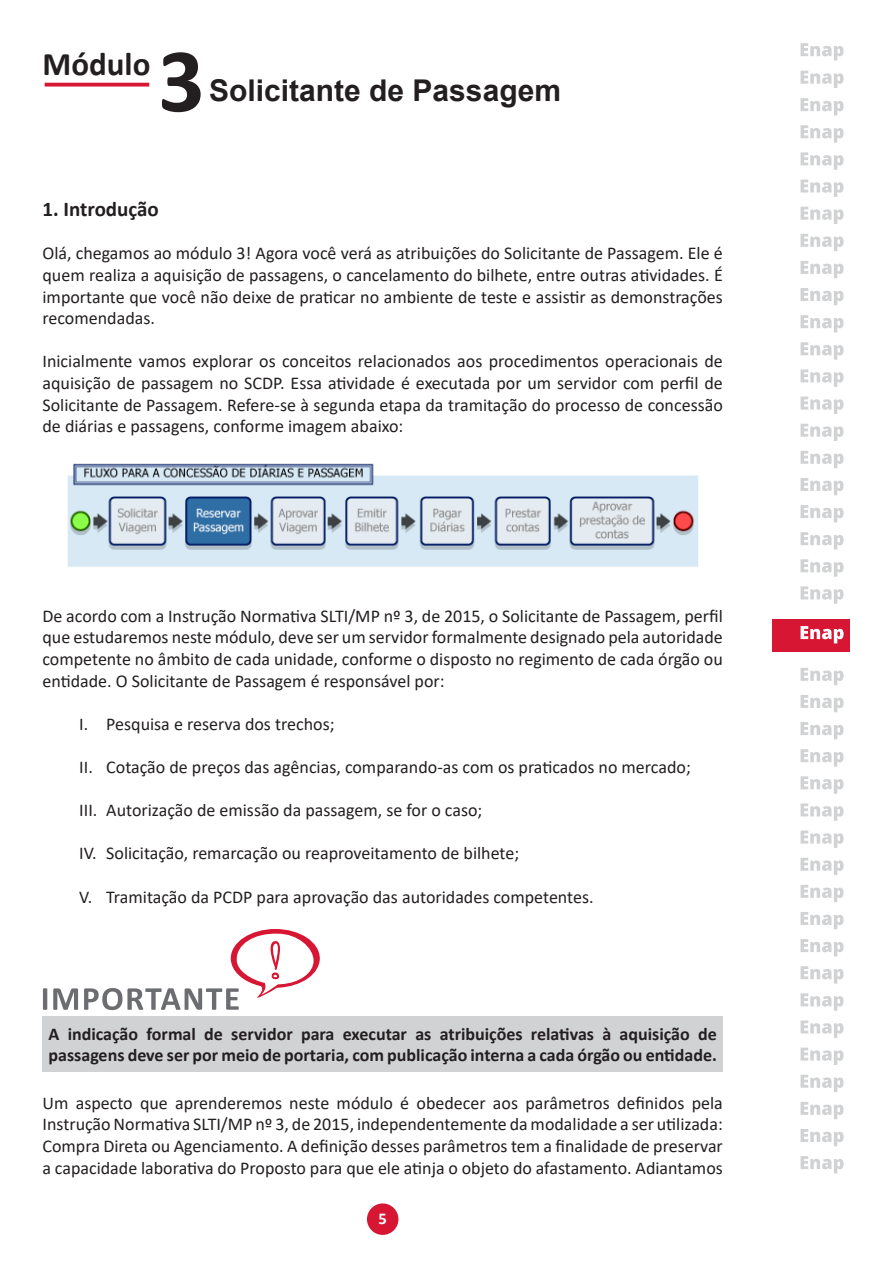
<style>
.page{position:relative;width:893px;height:1263px;background:#fff}
.page>*{position:absolute;margin:0;border:0;box-sizing:border-box;transform-origin:0 0}
.Titulo{font:700 91.5px "Calibri";color:#231f20}
.Titulo-2{font:700 33px "Calibri";color:#231f20}
.t1{font:700 30px "Arial";color:#231f20}
.Sub_titulo{font:700 21px "Calibri";color:#231f20}
.texto{font:18px/21.6px "Calibri";color:#231f20;text-align:justify}
.Bullets_marcação{font:18px "Calibri";color:#231f20}
.texto-2{font:700 18px/21.6px "Calibri";color:#231f20}
.t2{font:700 16.5px "Calibri";color:#fff}
</style>
<div class="page">
<div style="left:367px;top:1203px;width:31px;height:32px;background:#d71634;border-radius:50%"></div>
<div style="left:772px;top:619px;width:77px;height:32px;background:#d71634"></div>
<svg style="left:801px;top:626px;width:43px;height:17px"></svg>
<svg style="left:801px;top:98px;width:43px;height:17px"></svg>
<svg style="left:801px;top:125px;width:43px;height:18px"></svg>
<svg style="left:801px;top:152px;width:43px;height:18px"></svg>
<svg style="left:801px;top:180px;width:43px;height:17px"></svg>
<svg style="left:801px;top:207px;width:43px;height:17px"></svg>
<svg style="left:801px;top:234px;width:43px;height:17px"></svg>
<svg style="left:801px;top:261px;width:43px;height:17px"></svg>
<svg style="left:801px;top:288px;width:43px;height:17px"></svg>
<svg style="left:801px;top:315px;width:43px;height:17px"></svg>
<svg style="left:801px;top:342px;width:43px;height:18px"></svg>
<svg style="left:801px;top:369px;width:43px;height:18px"></svg>
<svg style="left:801px;top:397px;width:43px;height:17px"></svg>
<svg style="left:801px;top:424px;width:43px;height:17px"></svg>
<svg style="left:801px;top:451px;width:43px;height:17px"></svg>
<svg style="left:801px;top:478px;width:43px;height:17px"></svg>
<svg style="left:801px;top:505px;width:43px;height:17px"></svg>
<svg style="left:801px;top:532px;width:43px;height:17px"></svg>
<svg style="left:801px;top:559px;width:43px;height:18px"></svg>
<svg style="left:801px;top:586px;width:43px;height:18px"></svg>
<svg style="left:801px;top:668px;width:43px;height:17px"></svg>
<svg style="left:801px;top:695px;width:43px;height:17px"></svg>
<svg style="left:801px;top:722px;width:43px;height:17px"></svg>
<svg style="left:801px;top:749px;width:43px;height:17px"></svg>
<svg style="left:801px;top:776px;width:43px;height:18px"></svg>
<svg style="left:801px;top:803px;width:43px;height:18px"></svg>
<svg style="left:801px;top:830px;width:43px;height:18px"></svg>
<svg style="left:801px;top:858px;width:43px;height:17px"></svg>
<svg style="left:801px;top:885px;width:43px;height:17px"></svg>
<svg style="left:801px;top:912px;width:43px;height:17px"></svg>
<svg style="left:801px;top:939px;width:43px;height:17px"></svg>
<svg style="left:801px;top:966px;width:43px;height:17px"></svg>
<svg style="left:801px;top:993px;width:43px;height:18px"></svg>
<svg style="left:801px;top:1020px;width:43px;height:18px"></svg>
<svg style="left:801px;top:1047px;width:43px;height:18px"></svg>
<svg style="left:801px;top:1075px;width:43px;height:17px"></svg>
<svg style="left:801px;top:1102px;width:43px;height:17px"></svg>
<svg style="left:801px;top:1129px;width:43px;height:17px"></svg>
<svg style="left:801px;top:1156px;width:43px;height:17px"></svg>
<svg style="left:801px;top:71px;width:43px;height:17px"></svg>
<svg style="left:801px;top:43px;width:43px;height:18px"></svg>
<img style="left:67px;top:463px;width:632px;height:104px">
<svg style="left:43px;top:988px;width:4px;height:22px"></svg>
<svg style="left:53px;top:988px;width:25px;height:22px"></svg>
<svg style="left:84px;top:929px;width:236px;height:81px"></svg>
<div style="left:43px;top:1016px;width:680px;height:55px;background:#d1d2d4"></div>
<svg style="left:45px;top:83px;width:104px;height:4px"></svg>
<p class="Titulo-2" style="left:43px;top:41px;width:109px">Módulo</p>
<p class="Titulo" style="left:158px;top:16px;width:48px">3</p>
<p class="t1" style="left:209px;top:69px;width:353px">Solicitante de Passagem</p>
<p class="Sub_titulo" style="left:43px;top:194px;width:118px">1. Introdução</p>
<p class="texto" style="left:43px;top:242px;width:682px">Olá, chegamos ao módulo 3! Agora você verá as atribuições do Solicitante de Passagem. Ele é quem realiza a aquisição de passagens, o cancelamento do bilhete, entre outras atividades. É importante que você não deixe de praticar no ambiente de teste e assistir as demonstrações recomendadas.</p>
<p class="texto" style="left:43px;top:350px;width:682px">Inicialmente vamos explorar os conceitos relacionados aos procedimentos operacionais de aquisição de passagem no SCDP. Essa atividade é executada por um servidor com perfil de Solicitante de Passagem. Refere-se à segunda etapa da tramitação do processo de concessão de diárias e passagens, conforme imagem abaixo:</p>
<p class="texto" style="left:43px;top:604px;width:682px">De acordo com a Instrução Normativa SLTI/MP nº 3, de 2015, o Solicitante de Passagem, perfil que estudaremos neste módulo, deve ser um servidor formalmente designado pela autoridade competente no âmbito de cada unidade, conforme o disposto no regimento de cada órgão ou entidade. O Solicitante de Passagem é responsável por:</p>
<p class="Bullets_marcação" style="left:79px;top:711px;width:257px">I. Pesquisa e reserva dos trechos;</p>
<p class="Bullets_marcação" style="left:79px;top:754px;width:613px">II. Cotação de preços das agências, comparando-as com os praticados no mercado;</p>
<p class="Bullets_marcação" style="left:79px;top:798px;width:405px">III. Autorização de emissão da passagem, se for o caso;</p>
<p class="Bullets_marcação" style="left:79px;top:841px;width:441px">IV. Solicitação, remarcação ou reaproveitamento de bilhete;</p>
<p class="Bullets_marcação" style="left:79px;top:884px;width:516px">V. Tramitação da PCDP para aprovação das autoridades competentes.</p>
<p class="texto-2" style="left:49px;top:1023px;width:670px">A indicação formal de servidor para executar as atribuições relativas à aquisição de passagens deve ser por meio de portaria, com publicação interna a cada órgão ou entidade.</p>
<p class="texto" style="left:43px;top:1091px;width:682px">Um aspecto que aprenderemos neste módulo é obedecer aos parâmetros definidos pela Instrução Normativa SLTI/MP nº 3, de 2015, independentemente da modalidade a ser utilizada:<br>Compra Direta ou Agenciamento. A definição desses parâmetros tem a finalidade de preservar a capacidade laborativa do Proposto para que ele atinja o objeto do afastamento. Adiantamos</p>
<p class="t2" style="left:378px;top:1207px;width:10px">5</p>
</div>
